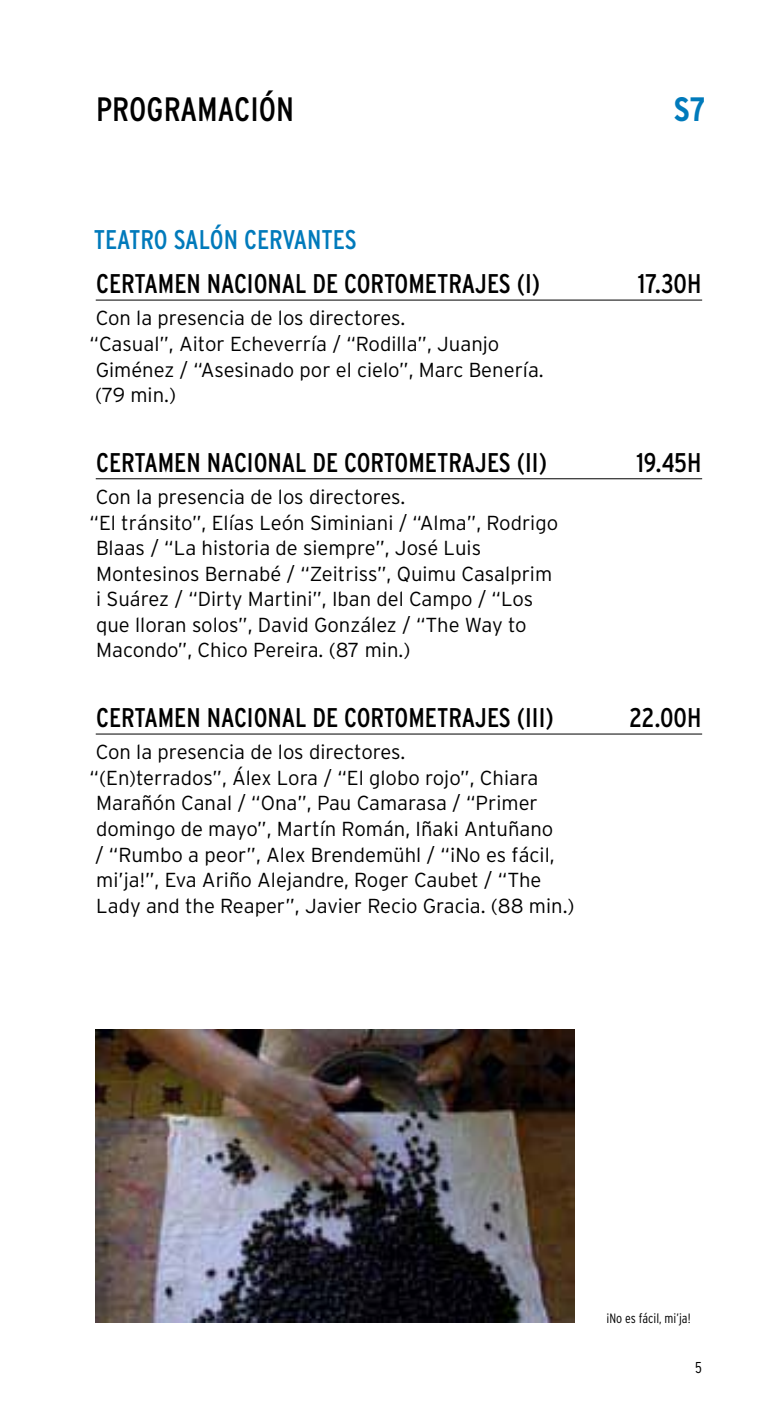
<style>
.page{position:relative;width:766px;height:1404px;background:#fff}
.page>*{position:absolute;margin:0;border:0;box-sizing:border-box;transform-origin:0 0}
.t1{font:condensed 33.75px "Interstate";color:#000}
.t2{font:700 condensed 33.75px "Interstate";color:#007abb}
.t3{font:condensed 27px "Interstate";color:#000}
.t4{font:condensed 27px "Interstate";color:#007abb}
.t5{font:300 20.25px "Interstate";color:#000}
.t6{font:300 condensed 15.75px "Interstate";color:#000}
.t7{font:300 condensed 13.5px "Interstate";color:#000}
</style>
<div class="page">
<hr style="left:96px;top:300px;width:606px;height:1px;background:#000">
<hr style="left:96px;top:478px;width:606px;height:1px;background:#000">
<hr style="left:96px;top:733px;width:606px;height:1px;background:#000">
<img style="left:96px;top:1029px;width:478px;height:293px">
<h1 class="t1" style="left:96px;top:90px;width:199px">PROGRAMACIÓN</h1>
<h1 class="t2" style="left:673px;top:90px;width:33px">S7</h1>
<h2 class="t4" style="left:94px;top:224px;width:262px">TEATRO SALÓN CERVANTES</h2>
<h2 class="t3" style="left:96px;top:268px;width:354px">CERTAMEN NACIONAL DE CORTOMETRAJ</h2>
<h2 class="t3" style="left:487px;top:268px;width:55px">ES (I)</h2>
<h2 class="t3" style="left:637px;top:268px;width:61px">17.30h</h2>
<p class="t5" style="left:96px;top:307px;width:311px">Con la presencia de los directores.</p>
<p class="t5" style="left:89px;top:332px;width:411px">“Casual”, Aitor Echeverría / “Rodilla”, Juanjo</p>
<p class="t5" style="left:96px;top:358px;width:449px">Giménez / “Asesinado por el cielo”, Marc Benería.</p>
<p class="t5" style="left:95px;top:383px;width:82px">(79 min.)</p>
<h2 class="t3" style="left:96px;top:447px;width:354px">CERTAMEN NACIONAL DE CORTOMETRAJ</h2>
<h2 class="t3" style="left:487px;top:447px;width:61px">ES (II)</h2>
<h2 class="t3" style="left:636px;top:447px;width:63px">19.45h</h2>
<p class="t5" style="left:96px;top:485px;width:311px">Con la presencia de los directores.</p>
<p class="t5" style="left:89px;top:511px;width:470px">“El tránsito”, Elías León Siminiani / “Alma”, Rodrigo</p>
<p class="t5" style="left:96px;top:536px;width:386px">Blaas / “La historia de siempre”, José Luis</p>
<p class="t5" style="left:96px;top:562px;width:457px">Montesinos Bernabé / “Zeitriss”, Quimu Casalprim</p>
<p class="t5" style="left:96px;top:587px;width:438px">i Suárez / “Dirty Martini”, Iban del Campo / “Los</p>
<p class="t5" style="left:96px;top:613px;width:432px">que lloran solos”, David González / “The Way to</p>
<p class="t5" style="left:96px;top:638px;width:315px">Macondo”, Chico Pereira. (87 min.)</p>
<h2 class="t3" style="left:96px;top:702px;width:354px">CERTAMEN NACIONAL DE CORTOMETRAJ</h2>
<h2 class="t3" style="left:487px;top:702px;width:68px">ES (III)</h2>
<h2 class="t3" style="left:629px;top:702px;width:70px">22.00h</h2>
<p class="t5" style="left:96px;top:740px;width:311px">Con la presencia de los directores.</p>
<p class="t5" style="left:89px;top:766px;width:450px">“(En)terrados”, Álex Lora / “El globo rojo”, Chiara</p>
<p class="t5" style="left:96px;top:791px;width:443px">Marañón Canal / “Ona”, Pau Camarasa / “Primer</p>
<p class="t5" style="left:96px;top:817px;width:458px">domingo de mayo”, Martín Román, Iñaki Antuñano</p>
<p class="t5" style="left:95px;top:843px;width:461px">/ “Rumbo a peor”, Alex Brendemühl / “¡No es fácil,</p>
<p class="t5" style="left:96px;top:868px;width:446px">mi’ja!”, Eva Ariño Alejandre, Roger Caubet / “The</p>
<p class="t5" style="left:96px;top:894px;width:480px">Lady and the Reaper”, Javier Recio Gracia. (88 min.)</p>
<p class="t7" style="left:606px;top:1310px;width:86px">¡No es fácil, mi’ja!</p>
<p class="t6" style="left:695px;top:1357px;width:8px">5</p>
</div>
